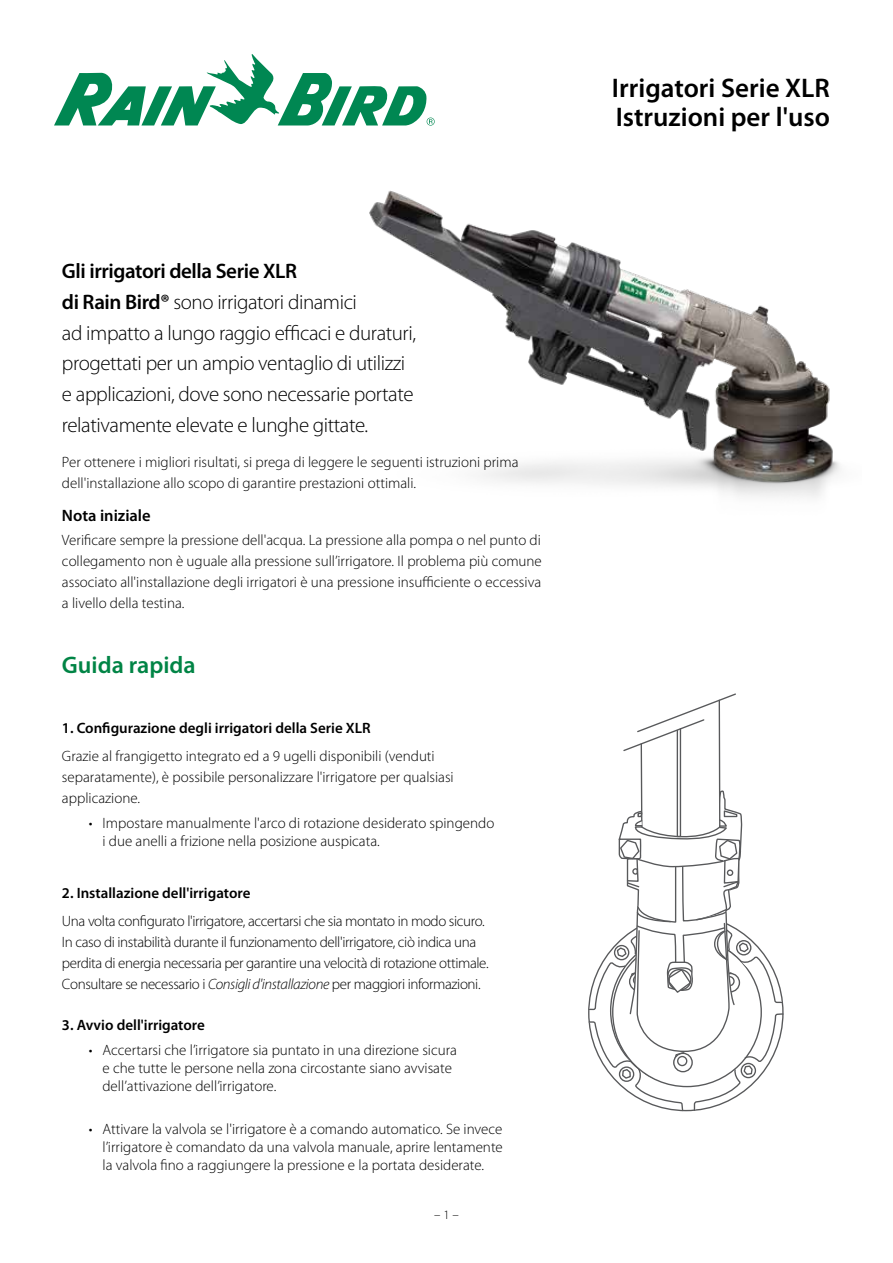
<style>
.page{position:relative;width:893px;height:1263px;background:#fff}
.page>*{position:absolute;margin:0;border:0;box-sizing:border-box;transform-origin:0 0}
.t1{font:600 27px/28.7px "Myriad Pro";color:#000}
.t2{font:600 24px "Myriad Pro";color:#008445}
.t3{font:300 21px/30.8px "Myriad Pro";letter-spacing:-.02em;color:#000}
.t4{font:600 16.5px "Myriad Pro";color:#000}
.t5{font:300 15px/21px "Myriad Pro";color:#000}
.t6{font:300 15px/21px "Myriad Pro";letter-spacing:-.025em;color:#000}
.t7{font:600 15px "Myriad Pro";color:#000}
.t8{font:300 12.75px "Myriad Pro";color:#000}
.s1{font-weight:600}
.s2{font-style:italic}
</style>
<div class="page">
<svg style="left:54px;top:54px;width:381px;height:72px"></svg>
<img style="left:369px;top:190px;width:471px;height:308px">
<svg style="left:588px;top:693px;width:196px;height:419px"></svg>
<p class="t3" style="left:62px;top:256px;width:356px"><span class="s1">Gli irrigatori della Serie XLR<br>di Rain Bird®</span> sono irrigatori dinamici<br>ad impatto a lungo raggio efficaci e duraturi, progettati per un ampio ventaglio di utilizzi e applicazioni, dove sono necessarie portate relativamente elevate e lunghe gittate.</p>
<p class="t5" style="left:62px;top:451px;width:458px">Per ottenere i migliori risultati, si prega di leggere le seguenti istruzioni prima dell'installazione allo scopo di garantire prestazioni ottimali.</p>
<p class="t4" style="left:62px;top:506px;width:90px">Nota iniziale</p>
<p class="t5" style="left:62px;top:530px;width:481px;text-align:justify">Verificare sempre la pressione dell'acqua. La pressione alla pompa o nel punto di collegamento non è uguale alla pressione sull’irrigatore. Il problema più comune associato all'installazione degli irrigatori è una pressione insufficiente o eccessiva a livello della testina.</p>
<h2 class="t2" style="left:62px;top:652px;width:135px">Guida rapida</h2>
<p class="t7" style="left:62px;top:720px;width:310px">1. Configurazione degli irrigatori della Serie XLR</p>
<p class="t5" style="left:62px;top:746px;width:393px">Grazie al frangigetto integrato ed a 9 ugelli disponibili (venduti separatamente), è possibile personalizzare l'irrigatore per qualsiasi applicazione.</p>
<p class="t5" style="left:102px;top:814px;width:393px;line-height:18px;text-indent:-13px">• Impostare manualmente l'arco di rotazione desiderato spingendo i due anelli a frizione nella posizione auspicata.</p>
<p class="t7" style="left:62px;top:885px;width:190px">2. Installazione dell'irrigatore</p>
<p class="t6" style="left:62px;top:911px;width:428px">Una volta configurato l'irrigatore, accertarsi che sia montato in modo sicuro.<br>In caso di instabilità durante il funzionamento dell'irrigatore, ciò indica una perdita di energia necessaria per garantire una velocità di rotazione ottimale.<br>Consultare se necessario i <span class="s2">Consigli d'installazione</span> per maggiori informazioni.</p>
<p class="t7" style="left:62px;top:1017px;width:144px">3. Avvio dell'irrigatore</p>
<p class="t5" style="left:102px;top:1041px;width:356px;line-height:18px;text-indent:-14px">• Accertarsi che l’irrigatore sia puntato in una direzione sicura e che tutte le persone nella zona circostante siano avvisate dell’attivazione dell’irrigatore.</p>
<p class="t5" style="left:102px;top:1120px;width:402px;line-height:18px;text-align:justify;text-indent:-14px">• Attivare la valvola se l'irrigatore è a comando automatico. Se invece l’irrigatore è comandato da una valvola manuale, aprire lentamente la valvola fino a raggiungere la pressione e la portata desiderate.</p>
<p class="t8" style="left:434px;top:1207px;width:26px">– 1 –</p>
<h1 class="t1" style="left:612px;top:74px;width:219px">Irrigatori Serie XLR<br>Istruzioni per l'uso</h1>
</div>
